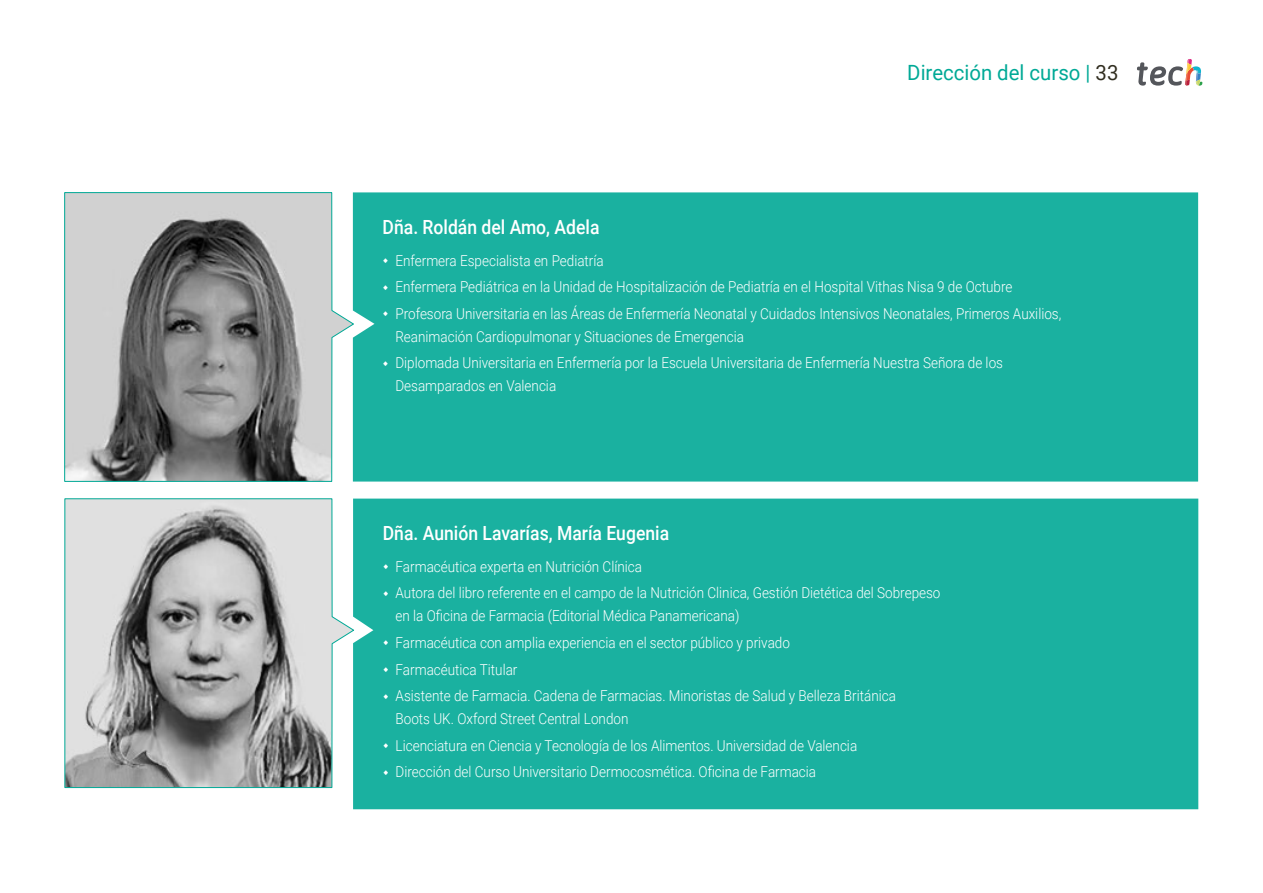
<style>
.page{position:relative;width:1263px;height:893px;background:#fff}
.page>*{position:absolute;margin:0;border:0;box-sizing:border-box;transform-origin:0 0}
.t1{font:21px "Roboto";color:#00a996}
.t2{font:500 19.5px "Roboto";color:#fff;scale:.9 1}
.t3{font:300 15px/26.7px "Roboto";color:#fff;scale:.9 1}
.s1{color:#312e20}
</style>
<div class="page">
<div style="left:354px;top:192px;width:844px;height:290px;background:#1ab1a0"></div>
<div style="left:353px;top:499px;width:845px;height:310px;background:#1ab1a0"></div>
<svg style="left:64px;top:498px;width:290px;height:290px;background:#afb2b2"></svg>
<svg style="left:64px;top:192px;width:290px;height:290px;background:#9c9e9e"></svg>
<svg style="left:1137px;top:59px;width:65px;height:27px"></svg>
<svg style="left:384px;top:258px;width:4px;height:5px"></svg>
<svg style="left:384px;top:285px;width:4px;height:5px"></svg>
<svg style="left:384px;top:311px;width:4px;height:5px"></svg>
<svg style="left:384px;top:361px;width:4px;height:5px"></svg>
<svg style="left:384px;top:564px;width:4px;height:5px"></svg>
<svg style="left:384px;top:591px;width:4px;height:5px"></svg>
<svg style="left:384px;top:640px;width:4px;height:5px"></svg>
<svg style="left:384px;top:667px;width:4px;height:5px"></svg>
<svg style="left:384px;top:694px;width:4px;height:5px"></svg>
<svg style="left:384px;top:743px;width:4px;height:5px"></svg>
<svg style="left:384px;top:770px;width:4px;height:5px"></svg>
<h1 class="t1" style="left:907px;top:57px;width:213px">Dirección del curso | <span class="s1">33</span></h1>
<h2 class="t2" style="left:383px;top:213px;width:242px">Dña. Roldán del Amo, Adela</h2>
<p class="t3" style="left:395px;top:246px;width:741px">Enfermera Especialista en Pediatría<br>Enfermera Pediátrica en la Unidad de Hospitalización de Pediatría en el Hospital Vithas Nisa 9 de Octubre<br>Profesora Universitaria en las Áreas de Enfermería Neonatal y Cuidados Intensivos Neonatales, Primeros Auxilios,</p>
<p class="t3" style="left:395px;top:322px;width:677px">Reanimación Cardiopulmonar y Situaciones de Emergencia<br>Diplomada Universitaria en Enfermería por la Escuela Universitaria de Enfermería Nuestra Señora de los</p>
<p class="t3" style="left:395px;top:372px;width:180px">Desamparados en Valencia</p>
<h2 class="t2" style="left:383px;top:519px;width:320px">Dña. Aunión Lavarías, María Eugenia</h2>
<p class="t3" style="left:396px;top:552px;width:607px">Farmacéutica experta en Nutrición Clínica<br>Autora del libro referente en el campo de la Nutrición Clinica, Gestión Dietética del Sobrepeso</p>
<p class="t3" style="left:396px;top:602px;width:557px">en la Oficina de Farmacia (Editorial Médica Panamericana)<br>Farmacéutica con amplia experiencia en el sector público y privado<br>Farmacéutica Titular<br>Asistente de Farmacia. Cadena de Farmacias. Minoristas de Salud y Belleza Británica</p>
<p class="t3" style="left:396px;top:704px;width:514px">Boots UK. Oxford Street Central London<br>Licenciatura en Ciencia y Tecnología de los Alimentos. Universidad de Valencia<br>Dirección del Curso Universitario Dermocosmética. Oficina de Farmacia</p>
</div>
